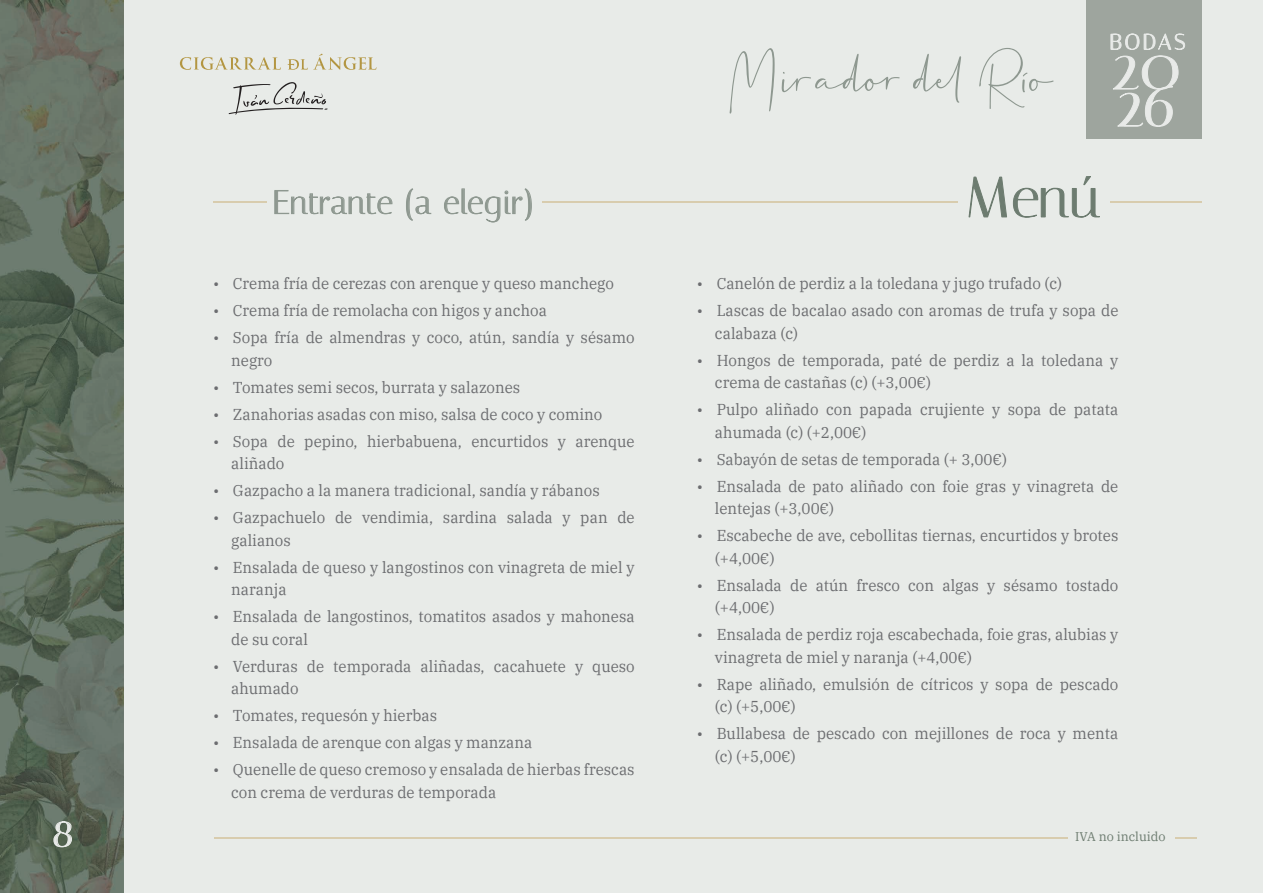
<style>
.page{position:relative;width:1263px;height:893px;background:#e8ebe8}
.page>*{position:absolute;margin:0;border:0;box-sizing:border-box;transform-origin:0 0}
.t1{font:56.85px "Italiana";color:#6d7c70}
.t2{font:41.4px "Italiana";color:#e8eae8}
.t3{font:33px "Italiana";letter-spacing:.005em;color:#8e9890}
.t4{font:15.75px/22.5px "IBM Plex Serif";color:#6c6d70;scale:.96 1}
.t5{font:12.6px "IBM Plex Serif";color:#6d7c70}
</style>
<div class="page">
<img style="left:0;top:0;width:124px;height:893px">
<svg style="left:53px;top:821px;width:19px;height:27px"></svg>
<svg style="left:288px;top:54px;width:88px;height:16px"></svg>
<svg style="left:180px;top:57px;width:101px;height:13px"></svg>
<svg style="left:228px;top:82px;width:100px;height:33px"></svg>
<div style="left:1086px;top:0;width:116px;height:139px;background:#9ea59e"></div>
<svg style="left:1110px;top:33px;width:75px;height:94px"></svg>
<svg style="left:969px;top:177px;width:38px;height:40px"></svg>
<svg style="left:1013px;top:176px;width:87px;height:41px"></svg>
<hr style="left:1110px;top:201px;width:91px;height:2px;background:#d8ccae">
<hr style="left:213px;top:201px;width:54px;height:2px;background:#d8ccae">
<hr style="left:542px;top:201px;width:415px;height:2px;background:#d8ccae">
<svg style="left:274px;top:190px;width:118px;height:24px"></svg>
<svg style="left:406px;top:188px;width:25px;height:33px"></svg>
<svg style="left:444px;top:188px;width:88px;height:34px"></svg>
<hr style="left:214px;top:837px;width:854px;height:2px;background:#d8ccae">
<hr style="left:1176px;top:837px;width:21px;height:2px;background:#d8ccae">
<svg style="left:730px;top:48px;width:45px;height:66px"></svg>
<svg style="left:782px;top:54px;width:118px;height:38px"></svg>
<svg style="left:913px;top:54px;width:48px;height:49px"></svg>
<svg style="left:979px;top:48px;width:74px;height:61px"></svg>
<h2 class="t2" style="left:52px;top:808px;width:24px">8</h2>
<h3 class="t3" style="left:273px;top:183px;width:263px">Entrante (a elegir)</h3>
<p class="t4" style="left:213px;top:271px;width:419px">• Crema fría de cerezas con arenque y queso manchego</p>
<p class="t4" style="left:213px;top:298px;width:349px">• Crema fría de remolacha con higos y anchoa</p>
<p class="t4" style="left:231px;top:325px;width:422px;text-indent:-18px">• Sopa fría de almendras y coco, atún, sandía y sésamo negro</p>
<p class="t4" style="left:213px;top:374px;width:321px">• Tomates semi secos, burrata y salazones</p>
<p class="t4" style="left:213px;top:401px;width:407px">• Zanahorias asadas con miso, salsa de coco y comino</p>
<p class="t4" style="left:231px;top:428px;width:422px;text-indent:-18px">• Sopa de pepino, hierbabuena, encurtidos y arenque aliñado</p>
<p class="t4" style="left:213px;top:478px;width:404px">• Gazpacho a la manera tradicional, sandía y rábanos</p>
<p class="t4" style="left:231px;top:505px;width:422px;text-indent:-18px">• Gazpachuelo de vendimia, sardina salada y pan de galianos</p>
<p class="t4" style="left:231px;top:554px;width:422px;text-indent:-18px">• Ensalada de queso y langostinos con vinagreta de miel y naranja</p>
<p class="t4" style="left:231px;top:604px;width:422px;text-indent:-18px">• Ensalada de langostinos, tomatitos asados y mahonesa de su coral</p>
<p class="t4" style="left:231px;top:653px;width:422px;text-indent:-18px">• Verduras de temporada aliñadas, cacahuete y queso ahumado</p>
<p class="t4" style="left:213px;top:703px;width:235px">• Tomates, requesón y hierbas</p>
<p class="t4" style="left:213px;top:730px;width:334px">• Ensalada de arenque con algas y manzana</p>
<p class="t4" style="left:231px;top:757px;width:422px;text-indent:-18px">• Quenelle de queso cremoso y ensalada de hierbas frescas con crema de verduras de temporada</p>
<h1 class="t1" style="left:965px;top:164px;width:136px">Menú</h1>
<p class="t4" style="left:697px;top:271px;width:382px">• Canelón de perdiz a la toledana y jugo trufado (c)</p>
<p class="t4" style="left:715px;top:298px;width:422px;text-indent:-18px">• Lascas de bacalao asado con aromas de trufa y sopa de calabaza (c)</p>
<p class="t4" style="left:715px;top:347px;width:422px;text-indent:-18px">• Hongos de temporada, paté de perdiz a la toledana y crema de castañas (c) (+3,00€)</p>
<p class="t4" style="left:715px;top:397px;width:422px;text-indent:-18px">• Pulpo aliñado con papada crujiente y sopa de patata ahumada (c) (+2,00€)</p>
<p class="t4" style="left:697px;top:446px;width:324px">• Sabayón de setas de temporada (+ 3,00€)</p>
<p class="t4" style="left:715px;top:473px;width:422px;text-indent:-18px">• Ensalada de pato aliñado con foie gras y vinagreta de lentejas (+3,00€)</p>
<p class="t4" style="left:715px;top:523px;width:422px;text-indent:-18px">• Escabeche de ave, cebollitas tiernas, encurtidos y brotes (+4,00€)</p>
<p class="t4" style="left:715px;top:572px;width:422px;text-indent:-18px">• Ensalada de atún fresco con algas y sésamo tostado (+4,00€)</p>
<p class="t4" style="left:715px;top:622px;width:422px;text-indent:-18px">• Ensalada de perdiz roja escabechada, foie gras, alubias y vinagreta de miel y naranja (+4,00€)</p>
<p class="t4" style="left:715px;top:671px;width:422px;text-indent:-18px">• Rape aliñado, emulsión de cítricos y sopa de pescado (c) (+5,00€)</p>
<p class="t4" style="left:715px;top:721px;width:422px;text-indent:-18px">• Bullabesa de pescado con mejillones de roca y menta (c) (+5,00€)</p>
<p class="t5" style="left:1075px;top:827px;width:92px">IVA no incluido</p>
</div>
